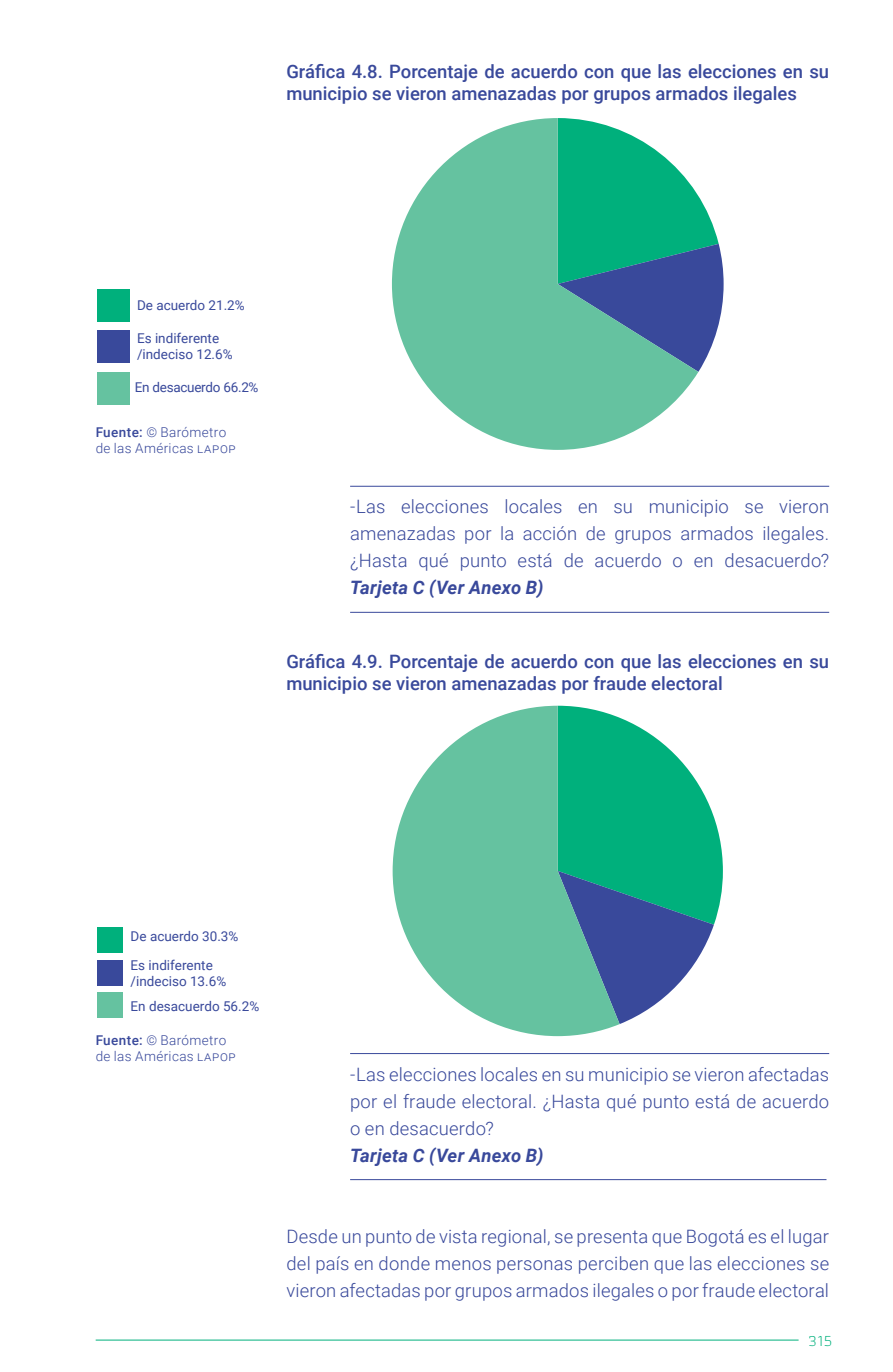
<style>
.page{position:relative;width:893px;height:1372px;background:#fff}
.page>*{position:absolute;margin:0;border:0;box-sizing:border-box;transform-origin:0 0}
.t1{font:300 18.45px/27px "Roboto";letter-spacing:.01em;color:#39499b;text-align:justify}
.t2{font:500 18.45px/22.1px "Roboto";color:#39499b}
.t3{font:italic 700 18.45px "Roboto";letter-spacing:.015em;color:#39499b}
.t4{font:300 16.88px "Athiti";color:#00b07c}
.t5{font:13.5px/16.2px "Roboto";color:#39499b}
.t6{font:300 13.5px/16.2px "Roboto";letter-spacing:.025em;color:#39499b}
.t7{font:13.5px "Roboto";letter-spacing:-.02em;color:#39499b}
.s1{font-weight:500}
</style>
<div class="page">
<hr style="left:96px;top:1339px;width:703px;height:1px;background:#00b07c">
<hr style="left:350px;top:612px;width:479px;height:1px;background:#39499b">
<hr style="left:350px;top:1179px;width:476px;height:1px;background:#39499b">
<hr style="left:350px;top:486px;width:479px;height:1px;background:#39499b">
<hr style="left:350px;top:1053px;width:479px;height:1px;background:#39499b">
<svg style="left:698px;top:195px;width:26px;height:177px"></svg>
<svg style="left:392px;top:118px;width:306px;height:332px;fill:#65c2a0"></svg>
<svg style="left:620px;top:718px;width:103px;height:306px"></svg>
<svg style="left:393px;top:705px;width:227px;height:331px;fill:#65c2a0"></svg>
<div style="left:97px;top:289px;width:33px;height:33px;background:#00b07c"></div>
<div style="left:97px;top:331px;width:33px;height:32px;background:#39499b"></div>
<div style="left:97px;top:372px;width:33px;height:32px;background:#65c2a0"></div>
<div style="left:97px;top:927px;width:26px;height:25px;background:#00b07c"></div>
<div style="left:97px;top:960px;width:26px;height:25px;background:#39499b"></div>
<div style="left:97px;top:992px;width:26px;height:26px;background:#65c2a0"></div>
<p class="t2" style="left:286px;top:59px;width:544px">Gráfica 4.8. Porcentaje de acuerdo con que las elecciones en su municipio se vieron amenazadas por grupos armados ilegales</p>
<p class="t5" style="left:137px;top:296px;width:109px">De acuerdo 21.2%</p>
<p class="t5" style="left:137px;top:330px;width:97px">Es indiferente /indeciso 12.6%</p>
<p class="t7" style="left:135px;top:378px;width:125px">En desacuerdo 66.2%</p>
<p class="t6" style="left:96px;top:423px;width:142px"><span class="s1">Fuente:</span> © Barómetro de las Américas Lapop</p>
<p class="t1" style="left:350px;top:492px;width:481px">-Las elecciones locales en su municipio se vieron amenazadas por la acción de grupos armados ilegales. ¿Hasta qué punto está de acuerdo o en desacuerdo?</p>
<p class="t3" style="left:350px;top:575px;width:195px">Tarjeta C (Ver Anexo B)</p>
<p class="t2" style="left:286px;top:650px;width:544px">Gráfica 4.9. Porcentaje de acuerdo con que las elecciones en su municipio se vieron amenazadas por fraude electoral</p>
<p class="t5" style="left:131px;top:921px;width:109px;line-height:28.6px">De acuerdo 30.3%<br>Es indiferente</p>
<p class="t5" style="left:131px;top:968px;width:130px;line-height:25px">/indeciso 13.6%<br>En desacuerdo 56.2%</p>
<p class="t6" style="left:96px;top:1031px;width:142px"><span class="s1">Fuente:</span> © Barómetro de las Américas Lapop</p>
<p class="t1" style="left:350px;top:1059px;width:481px">-Las elecciones locales en su municipio se vieron afectadas por el fraude electoral. ¿Hasta qué punto está de acuerdo o en desacuerdo?</p>
<p class="t3" style="left:350px;top:1142px;width:195px">Tarjeta C (Ver Anexo B)</p>
<p class="t1" style="left:286px;top:1221px;width:544px">Desde un punto de vista regional, se presenta que Bogotá es el lugar del país en donde menos personas perciben que las elecciones se vieron afectadas por grupos armados ilegales o por fraude electoral</p>
<p class="t4" style="left:808px;top:1327px;width:26px">315</p>
</div>
